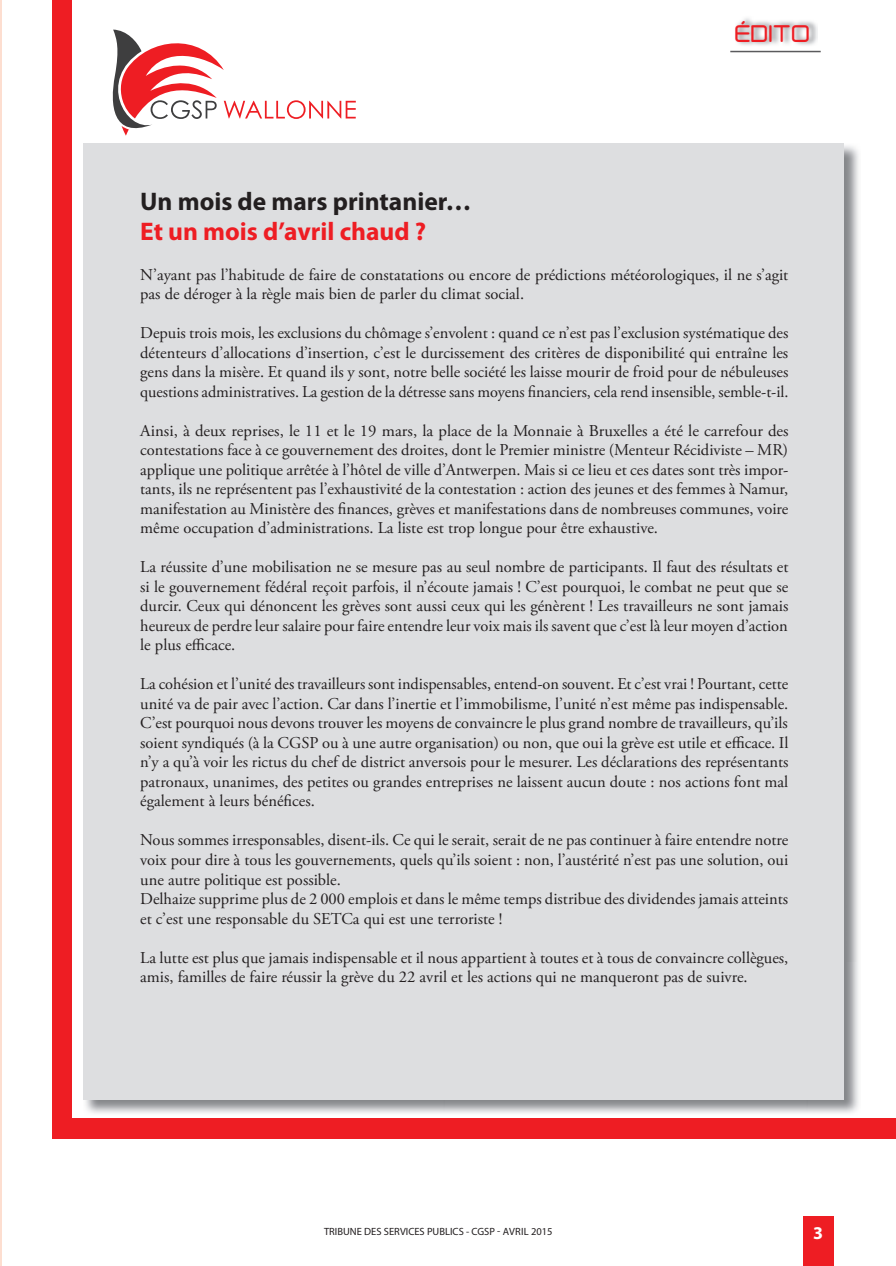
<style>
.page{position:relative;width:896px;height:1266px;background:#fff}
.page>*{position:absolute;margin:0;border:0;box-sizing:border-box;transform-origin:0 0}
.t1{font:700 25.5px "Myriad Pro";color:#231f20}
.t2{font:700 25.5px "Myriad Pro";color:#ee1d23}
.t3{font:500 21px "Neogrey";color:#ee1d23}
.t4{font:700 18px "Myriad Pro";color:#fff}
.t5{font:16.5px/19.5px "Adobe Garamond Pro";color:#231f20;text-align:justify}
.t6{font:10.5px "Myriad Pro";color:#231f20}
</style>
<div class="page">
<div style="left:803px;top:1216px;width:30px;height:49px;background:#ee1d23"></div>
<hr style="left:0;top:0;width:1px;height:1265px;background:#fdded0">
<img style="left:83px;top:143px;width:776px;height:971px">
<div style="left:83px;top:143px;width:760px;height:956px;background:#dddee0"></div>
<div style="left:52px;top:0;width:20px;height:1128px;background:#ee1d23"></div>
<div style="left:52px;top:1117px;width:843px;height:21px;background:#ee1d23"></div>
<img style="left:736px;top:18px;width:81px;height:27px">
<hr style="left:730px;top:51px;width:90px;height:1px;background:#5a5a5d">
<svg style="left:112px;top:30px;width:244px;height:106px"></svg>
<p class="t3" style="left:735px;top:20px;width:78px">ÉDITO</p>
<h1 class="t1" style="left:140px;top:187px;width:332px">Un mois de mars printanier…</h1>
<h1 class="t2" style="left:140px;top:217px;width:287px">Et un mois d’avril chaud ?</h1>
<p class="t5" style="left:140px;top:265px;width:649px">N’ayant pas l’habitude de faire de constatations ou encore de prédictions météorologiques, il ne s’agit pas de déroger à la règle mais bien de parler du climat social.</p>
<p class="t5" style="left:140px;top:324px;width:649px">Depuis trois mois, les exclusions du chômage s’envolent : quand ce n’est pas l’exclusion systématique des détenteurs d’allocations d’insertion, c’est le durcissement des critères de disponibilité qui entraîne les gens dans la misère. Et quand ils y sont, notre belle société les laisse mourir de froid pour de nébuleuses questions administratives. La gestion de la détresse sans moyens financiers, cela rend insensible, semble-t-il.</p>
<p class="t5" style="left:140px;top:421px;width:650px">Ainsi, à deux reprises, le 11 et le 19 mars, la place de la Monnaie à Bruxelles a été le carrefour des contestations face à ce gouvernement des droites, dont le Premier ministre (Menteur Récidiviste – MR) applique une politique arrêtée à l’hôtel de ville d’Antwerpen. Mais si ce lieu et ces dates sont très impor&shy;tants, ils ne représentent pas l’exhaustivité de la contestation : action des jeunes et des femmes à Namur, manifestation au Ministère des finances, grèves et manifestations dans de nombreuses communes, voire même occupation d’administrations. La liste est trop longue pour être exhaustive.</p>
<p class="t5" style="left:140px;top:558px;width:649px">La réussite d’une mobilisation ne se mesure pas au seul nombre de participants. Il faut des résultats et si le gouvernement fédéral reçoit parfois, il n’écoute jamais ! C’est pourquoi, le combat ne peut que se durcir. Ceux qui dénoncent les grèves sont aussi ceux qui les génèrent ! Les travailleurs ne sont jamais heureux de perdre leur salaire pour faire entendre leur voix mais ils savent que c’est là leur moyen d’action le plus efficace.</p>
<p class="t5" style="left:140px;top:675px;width:649px">La cohésion et l’unité des travailleurs sont indispensables, entend-on souvent. Et c’est vrai ! Pourtant, cette unité va de pair avec l’action. Car dans l’inertie et l’immobilisme, l’unité n’est même pas indispensable.<br>C’est pourquoi nous devons trouver les moyens de convaincre le plus grand nombre de travailleurs, qu’ils soient syndiqués (à la CGSP ou à une autre organisation) ou non, que oui la grève est utile et efficace. Il n’y a qu’à voir les rictus du chef de district anversois pour le mesurer. Les déclarations des représentants patronaux, unanimes, des petites ou grandes entreprises ne laissent aucun doute : nos actions font mal également à leurs bénéfices.</p>
<p class="t5" style="left:140px;top:831px;width:649px;text-align:left">Nous sommes irresponsables, disent-ils. Ce qui le serait, serait de ne pas continuer à faire entendre notre voix pour dire à tous les gouvernements, quels qu’ils soient : non, l’austérité n’est pas une solution, oui une autre politique est possible.<br>Delhaize supprime plus de 2 000 emplois et dans le même temps distribue des dividendes jamais atteints et c’est une responsable du SETCa qui est une terroriste !</p>
<p class="t5" style="left:140px;top:948px;width:649px">La lutte est plus que jamais indispensable et il nous appartient à toutes et à tous de convaincre collègues, amis, familles de faire réussir la grève du 22 avril et les actions qui ne manqueront pas de suivre.</p>
<p class="t6" style="left:324px;top:1225px;width:230px">TRIBUNE DES SERVICES PUBLICS - CGSP AVRIL 2015</p>
<p class="t4" style="left:813px;top:1222px;width:11px">3</p>
</div>
